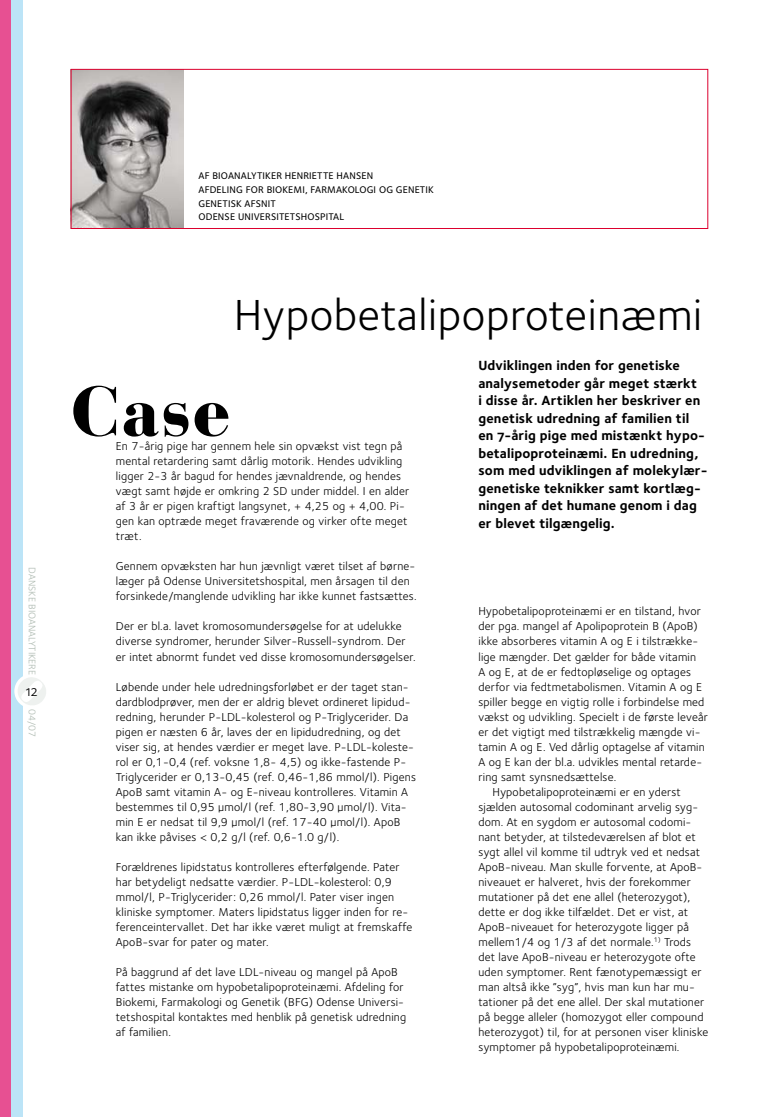
<style>
.page{position:relative;width:762px;height:1117px;background:#fff}
.page>*{position:absolute;margin:0;border:0;box-sizing:border-box;transform-origin:0 0}
.t1{font:900 68.75px "Bauer Bodoni";color:#000}
.t2{font:45px "Foundry Sterling";letter-spacing:.015em;color:#000}
.t3{font:15px "Foundry Sterling Book Expert";color:#000}
.t4{font:13.75px/17.5px "Foundry Sterling Bold OSF";letter-spacing:.01em;color:#000}
.t5{font:11.88px/15px "Foundry Sterling";letter-spacing:.015em;color:#000}
.t6{font:500 10px/13.8px "Foundry Sterling";letter-spacing:.015em;color:#000}
.t7{font:10px "Foundry Sterling";color:#aebab1}
</style>
<div class="page">
<div style="left:0;top:0;width:12px;height:1116px;background:#e75092"></div>
<div style="left:12px;top:0;width:11px;height:1116px;background:#bce4f7"></div>
<img style="left:73px;top:71px;width:110px;height:156px">
<div style="left:71px;top:69px;width:637px;height:160px;border:1px solid #dc002e"></div>
<img style="left:15px;top:676px;width:31px;height:30px">
<p class="t7" style="left:38px;top:567px;width:108px;rotate:90deg">DANSKE BIOANALYTIKERE</p>
<p class="t7" style="left:38px;top:709px;width:30px;rotate:90deg">04/07</p>
<p class="t3" style="left:26px;top:682px;width:12px">12</p>
<p class="t6" style="left:198px;top:169px;width:176px">AF BIOANALYTIKER H ENRIETTE HANSEN<br>AFDELING FOR BIOKEMI, FARMAKO</p>
<p class="t6" style="left:355px;top:182px;width:79px">LOGI OG GENETIK</p>
<p class="t6" style="left:198px;top:196px;width:147px">GENETISK AFSNIT<br>ODENSE UNIVERSITETSHOSPITAL</p>
<h2 class="t2" style="left:234px;top:289px;width:470px">Hypobetalipoproteinæmi</h2>
<p class="t4" style="left:478px;top:356px;width:231px">Udviklingen inden for genetiske analysemetoder går meget stærkt<br>i disse år. Artiklen her beskriver en genetisk udredning af familien til en 7-årig pige med mistænkt hypo&shy;betalipoproteinæmi. En udredning, som med udviklingen af molekylær&shy;genetiske teknikker samt kortlæg&shy;ningen af det humane genom i dag er blevet tilgængelig.</p>
<h1 class="t1" style="left:71px;top:369px;width:161px">Case</h1>
<p class="t5" style="left:71px;top:438px;width:18px">E</p>
<p class="t5" style="left:116px;top:438px;width:295px;text-indent:6px">n 7-årig pige har gennem hele sin opvækst vist tegn på mental retardering samt dårlig motorik. Hendes udvikling ligger 2-3 år bagud for hendes jævnaldrende, og hendes vægt samt højde er omkring 2 SD under middel. I en alder af 3 år er pigen kraftigt langsynet, + 4,25 og + 4,00. Pi&shy;gen kan optræde meget fraværende og virker ofte meget træt.</p>
<p class="t5" style="left:116px;top:558px;width:302px">Gennem opvæksten har hun jævnligt været tilset af børne&shy;læger på Odense Universitetshospital, men årsagen til den forsinkede/manglende udvikling har ikke kunnet fastsættes.</p>
<p class="t5" style="left:116px;top:618px;width:301px">Der er bl.a. lavet kromosomundersøgelse for at udelukke diverse syndromer, herunder Silver-Russell-syndrom. Der er intet abnormt fundet ved disse kromosomundersøgelser.</p>
<p class="t5" style="left:85px;top:678px;width:14px">L</p>
<p class="t5" style="left:478px;top:603px;width:224px">Hypobetalipoproteinæmi er en tilstand, hvor</p>
<p class="t5" style="left:478px;top:618px;width:221px">der pga. mangel af Apolipoprotein B (ApoB)</p>
<p class="t5" style="left:478px;top:633px;width:221px">ikke absorberes vitamin A og E i tilstrække-</p>
<p class="t5" style="left:478px;top:648px;width:219px">lige mængder. Det gælder for både vitamin</p>
<p class="t5" style="left:478px;top:663px;width:214px">A og E, at de er fedtopløselige og optages</p>
<p class="t5" style="left:478px;top:678px;width:223px">derfor via fedtmetabolismen. Vitamin A og E</p>
<p class="t5" style="left:478px;top:693px;width:227px">spiller begge en vigtig rolle i forbindelse med</p>
<p class="t5" style="left:478px;top:708px;width:231px">vækst og udvikling. Specielt i de første leveår</p>
<p class="t5" style="left:478px;top:723px;width:224px">er det vigtigt med tilstrækkelig mængde vi-</p>
<p class="t5" style="left:478px;top:738px;width:228px">tamin A og E . Ved dårlig optagelse af vitamin</p>
<p class="t5" style="left:478px;top:753px;width:225px">A og E kan der bl.a. udvikles mental retarde-</p>
<p class="t5" style="left:478px;top:768px;width:139px">ring samt synsnedsættelse.</p>
<p class="t5" style="left:493px;top:783px;width:190px">Hypobetalipoproteinæmi er en yderst</p>
<p class="t5" style="left:478px;top:798px;width:221px">sjælden autosomal codominant arvelig syg-</p>
<p class="t5" style="left:478px;top:813px;width:214px">dom. At en sygdom er autosomal codomi-</p>
<p class="t5" style="left:478px;top:828px;width:219px">nant betyder, at tilstedeværelsen af blot et</p>
<p class="t5" style="left:478px;top:843px;width:223px">sygt allel vil komme til udtryk ved et nedsat</p>
<p class="t5" style="left:478px;top:858px;width:225px">ApoB-niveau. Man skulle forvente, at ApoB-</p>
<p class="t5" style="left:478px;top:873px;width:214px">niveauet er halveret, hvis der forekommer</p>
<p class="t5" style="left:478px;top:888px;width:213px">mutationer på det ene allel (heterozygot),</p>
<p class="t5" style="left:478px;top:903px;width:211px">dette er dog ikke tilfældet. Det er vist, at</p>
<p class="t5" style="left:478px;top:918px;width:212px">ApoB-niveauet for heterozygote ligger på</p>
<p class="t5" style="left:478px;top:933px;width:214px">mellem1/4 og 1/3 af det normale.<sup>1)</sup> Trods</p>
<p class="t5" style="left:478px;top:948px;width:219px">det lave ApoB-niveau er heterozygote ofte</p>
<p class="t5" style="left:478px;top:963px;width:225px">uden symptomer. Rent fænotypemæssigt er</p>
<p class="t5" style="left:478px;top:978px;width:218px">man altså ikke ”syg”, hvis man kun har mu-</p>
<p class="t5" style="left:478px;top:993px;width:227px">tationer på det ene allel. Der skal mutationer</p>
<p class="t5" style="left:478px;top:1008px;width:226px">på begge alleler (homozygot eller compound</p>
<p class="t5" style="left:478px;top:1023px;width:231px">heterozygot) til, for at personen viser kliniske</p>
<p class="t5" style="left:478px;top:1038px;width:203px">symptomer på hypobetalipoproteinæmi.</p>
<p class="t5" style="left:116px;top:678px;width:302px;text-indent:6px">øbende under hele udredningsforløbet er der taget stan&shy;dardblodprøver, men der er aldrig blevet ordineret lipidud&shy;redning, herunder P-LDL-kolesterol og P-Triglycerider. Da pigen er næsten 6 år, laves der en lipidudredning, og det viser sig, at hendes værdier er meget lave. P-LDL-koleste&shy;rol er 0,1-0,4 (ref. voksne 1,8- 4,5) og ikke-fastende P-Triglycerider er 0,13-0,45 (ref. 0,46-1,86 mmol/l). Pigens ApoB samt vitamin A- og E-niveau kontrolleres. Vitamin A bestemmes til 0,95 µmol/l (ref. 1,80-3,90 µmol/l). Vita&shy;min E er nedsat til 9,9 µmol/l (ref. 17-40 µmol/l). ApoB kan ikke påvises &lt; 0,2 g/l (ref. 0,6-1.0 g/l).</p>
<p class="t5" style="left:116px;top:858px;width:298px">Forældrenes lipidstatus kontrolleres efterfølgende. Pater har betydeligt nedsatte værdier. P-LDL-kolesterol: 0,9 mmol/l, P-Triglycerider: 0,26 mmol/l. Pater viser ingen kliniske symptomer. Maters lipidstatus ligger inden for re&shy;ferenceintervallet. Det har ikke været muligt at fremskaffe ApoB-svar for pater og mater.</p>
<p class="t5" style="left:85px;top:963px;width:14px">P</p>
<p class="t5" style="left:116px;top:963px;width:292px;text-indent:6px">å baggrund af det lave LDL-niveau og mangel på ApoB fattes mistanke om hypobetalipoproteinæmi. Afdeling for Biokemi, Farmakologi og Genetik (BFG) Odense Universi&shy;tetshospital kontaktes med henblik på genetisk udredning af familien.</p>
</div>
